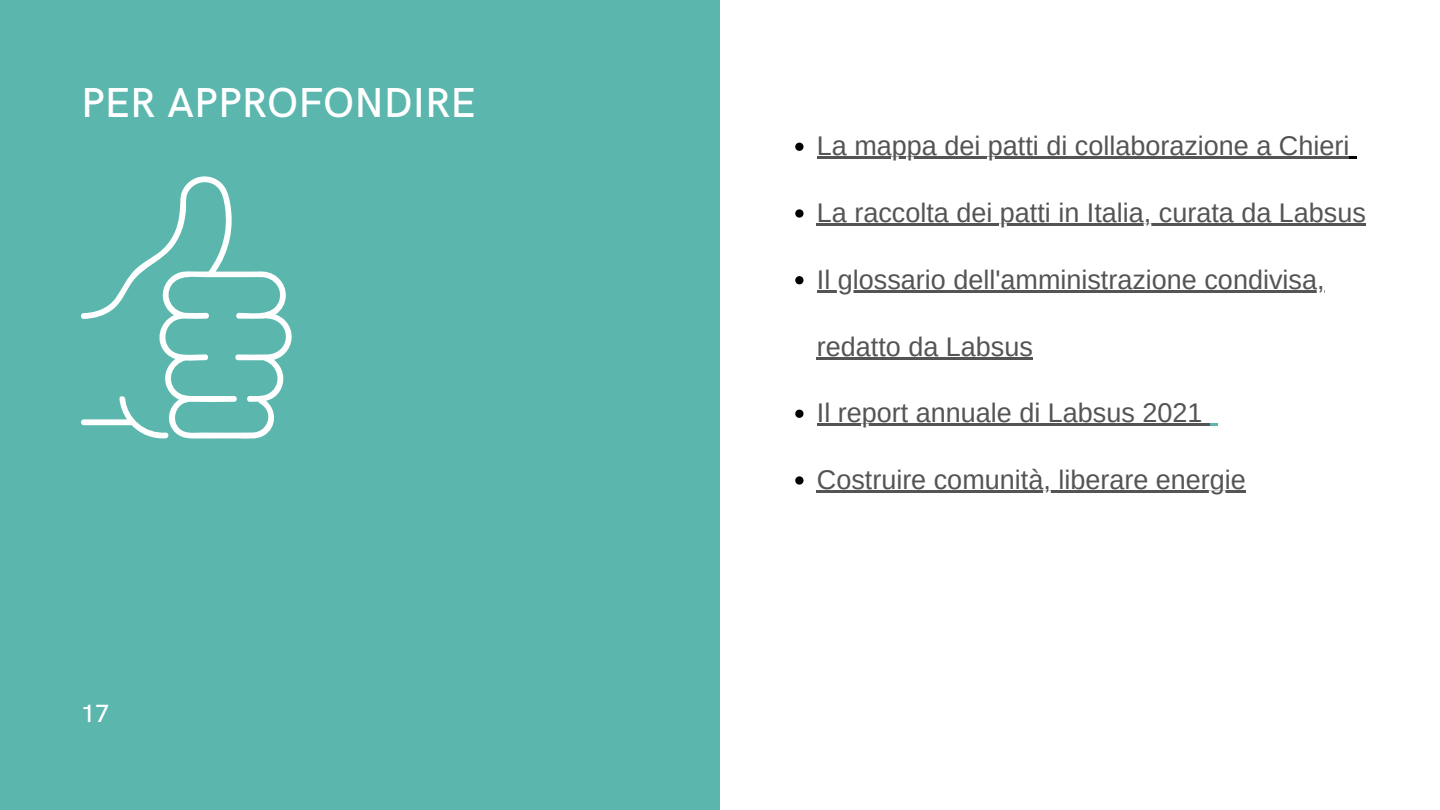
<style>
.page{position:relative;width:1440px;height:810px;background:#5bb6ae}
.page>*{position:absolute;margin:0;border:0;box-sizing:border-box;transform-origin:0 0}
.t1{font:500 42px "HK Grotesk";color:#fff}
.t2{font:27px "Arimo";color:#545454}
.t3{font:500 25px "HK Grotesk";color:#fff}
</style>
<div class="page">
<div style="left:720px;top:0;width:720px;height:810px;background:#fff"></div>
<svg style="left:795px;top:143px;width:9px;height:8px"></svg>
<hr style="left:817px;top:157px;width:532px;height:2px;background:#545454">
<svg style="left:1349px;top:157px;width:8px;height:2px"></svg>
<svg style="left:795px;top:209px;width:9px;height:9px"></svg>
<hr style="left:817px;top:224px;width:549px;height:2px;background:#545454">
<svg style="left:795px;top:276px;width:9px;height:8px"></svg>
<hr style="left:817px;top:290px;width:508px;height:3px;background:#545454">
<hr style="left:817px;top:357px;width:216px;height:2px;background:#545454">
<svg style="left:795px;top:410px;width:9px;height:8px"></svg>
<hr style="left:817px;top:424px;width:385px;height:2px;background:#545454">
<svg style="left:1202px;top:424px;width:15px;height:2px"></svg>
<svg style="left:795px;top:476px;width:9px;height:9px"></svg>
<hr style="left:817px;top:491px;width:429px;height:2px;background:#545454">
<svg style="left:81px;top:176px;width:211px;height:263px"></svg>
<h1 class="t1" style="left:81px;top:79px;width:396px">PER APPROFONDIRE</h1>
<p class="t3" style="left:81px;top:699px;width:30px">17</p>
<p class="t2" style="left:817px;top:131px;width:534px">La mappa dei patti di collaborazione a Chieri</p>
<p class="t2" style="left:817px;top:198px;width:551px">La raccolta dei patti in Italia, curata da Labsus</p>
<p class="t2" style="left:817px;top:264px;width:509px">Il glossario dell'amministrazione condivisa,</p>
<p class="t2" style="left:817px;top:331px;width:218px">redatto da Labsus</p>
<p class="t2" style="left:817px;top:398px;width:387px">Il report annuale di Labsus 2021</p>
<p class="t2" style="left:817px;top:465px;width:431px">Costruire comunità, liberare energie</p>
</div>
